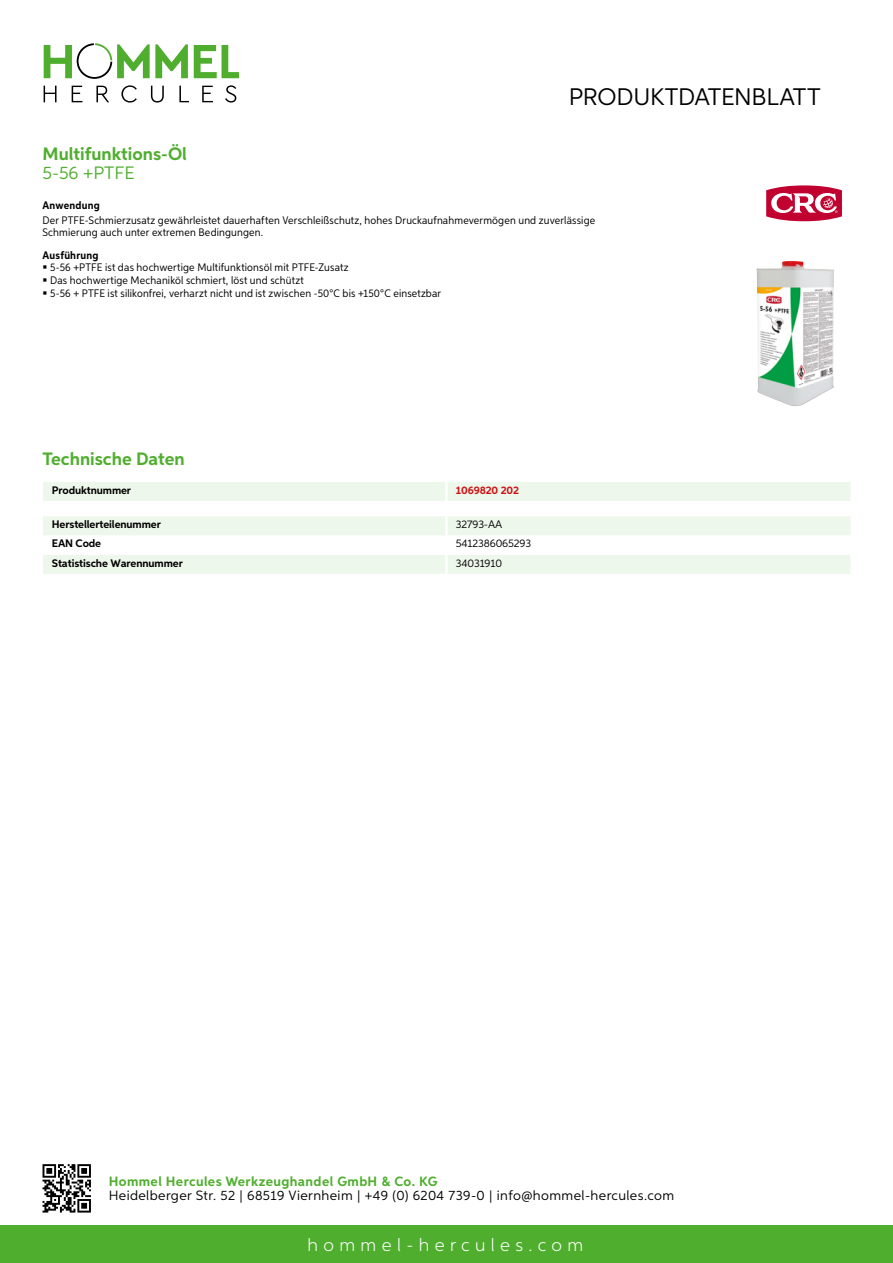
<style>
.page{position:relative;width:893px;height:1263px;background:#fff}
.page>*{position:absolute;margin:0;border:0;box-sizing:border-box;transform-origin:0 0}
.t1{font:24px "Aspira";letter-spacing:-.01em;color:#000}
.t2{font:700 18px "Aspira";color:#50ae2f}
.t3{font:300 18px "Aspira";letter-spacing:.3em;color:#fff}
.t4{font:18px "Aspira";color:#50ae2f}
.t5{font:13.5px "Aspira";letter-spacing:.03em;color:#000}
.t6{font:700 13.5px "Aspira";letter-spacing:.03em;color:#50ae2f}
.t7{font:10.95px/12.8px "Aspira Nar";letter-spacing:.015em;color:#000}
.t8{font:700 10.95px "Aspira";letter-spacing:-.01em;color:#000}
.t9{font:10.95px "Aspira";letter-spacing:-.01em;color:#000}
.t10{font:700 10.95px "Aspira Nar";letter-spacing:.02em;color:#000}
.t11{font:700 10.95px "Aspira";letter-spacing:-.01em;color:#cd1013}
</style>
<div class="page">
<div style="left:0;top:1226px;width:893px;height:37px;background:#50ae2f"></div>
<svg style="left:43px;top:1164px;width:48px;height:48px"></svg>
<svg style="left:194px;top:45px;width:45px;height:33px"></svg>
<svg style="left:44px;top:43px;width:144px;height:36px"></svg>
<svg style="left:44px;top:86px;width:13px;height:16px"></svg>
<svg style="left:72px;top:86px;width:10px;height:16px"></svg>
<svg style="left:96px;top:86px;width:13px;height:16px"></svg>
<svg style="left:121px;top:85px;width:16px;height:18px"></svg>
<svg style="left:151px;top:86px;width:13px;height:17px"></svg>
<svg style="left:179px;top:86px;width:10px;height:16px"></svg>
<svg style="left:202px;top:86px;width:11px;height:16px"></svg>
<svg style="left:225px;top:85px;width:11px;height:18px"></svg>
<div style="left:43px;top:482px;width:807px;height:19px;background:#eef7eb"></div>
<hr style="left:445px;top:482px;width:3px;height:19px;background:#fff">
<svg style="left:43px;top:516px;width:807px;height:58px"></svg>
<hr style="left:445px;top:555px;width:3px;height:19px;background:#fff">
<img style="left:756px;top:261px;width:34px;height:141px">
<svg style="left:766px;top:185px;width:76px;height:36px"></svg>
<h1 class="t1" style="left:569px;top:82px;width:253px">Produktdatenblatt</h1>
<h2 class="t2" style="left:43px;top:142px;width:146px">Multifunktions-Öl</h2>
<h2 class="t4" style="left:43px;top:162px;width:91px">5-56 +PTFE</h2>
<p class="t10" style="left:43px;top:199px;width:59px">Anwendung</p>
<p class="t7" style="left:43px;top:214px;width:554px;line-height:12px">Der PTFE-Schmierzusatz gewährleistet dauerhaften Verschleißschutz, hohes Druckaufnahmevermögen und zuverlässige<br>Schmierung auch unter extremen Bedingungen.</p>
<p class="t10" style="left:43px;top:248px;width:58px">Ausführung</p>
<p class="t7" style="left:50px;top:261px;width:392px">5-56 +PTFE ist das hochwertige Multifunktionsöl mit PTFE-Zusatz<br>Das hochwertige Mechaniköl schmiert, löst und schützt<br>5-56 + PTFE ist silikonfrei, verharzt nicht und ist zwischen -50°C bis +150°C einsetzbar</p>
<h2 class="t2" style="left:43px;top:448px;width:144px">Technische Daten</h2>
<p class="t8" style="left:52px;top:483px;width:81px">Produktnummer</p>
<p class="t11" style="left:456px;top:483px;width:65px">1069820 202</p>
<p class="t8" style="left:52px;top:518px;width:111px">Herstellerteilenummer</p>
<p class="t9" style="left:456px;top:518px;width:41px">32793-AA</p>
<p class="t8" style="left:52px;top:537px;width:51px">EAN Code</p>
<p class="t9" style="left:456px;top:537px;width:77px">5412386065293</p>
<p class="t8" style="left:52px;top:556px;width:132px">Statistische Warennummer</p>
<p class="t9" style="left:456px;top:556px;width:48px">34031910</p>
<p class="t6" style="left:109px;top:1172px;width:330px">Hommel Hercules Werkzeughandel GmbH &amp; Co. KG</p>
<p class="t5" style="left:109px;top:1187px;width:567px">Heidelberger Str. 52 | 68519 Viernheim | +49 (0) 6204 739-0 | info@hommel-hercules.com</p>
<h2 class="t3" style="left:307px;top:1234px;width:277px">hommel-hercules.com</h2>
</div>
